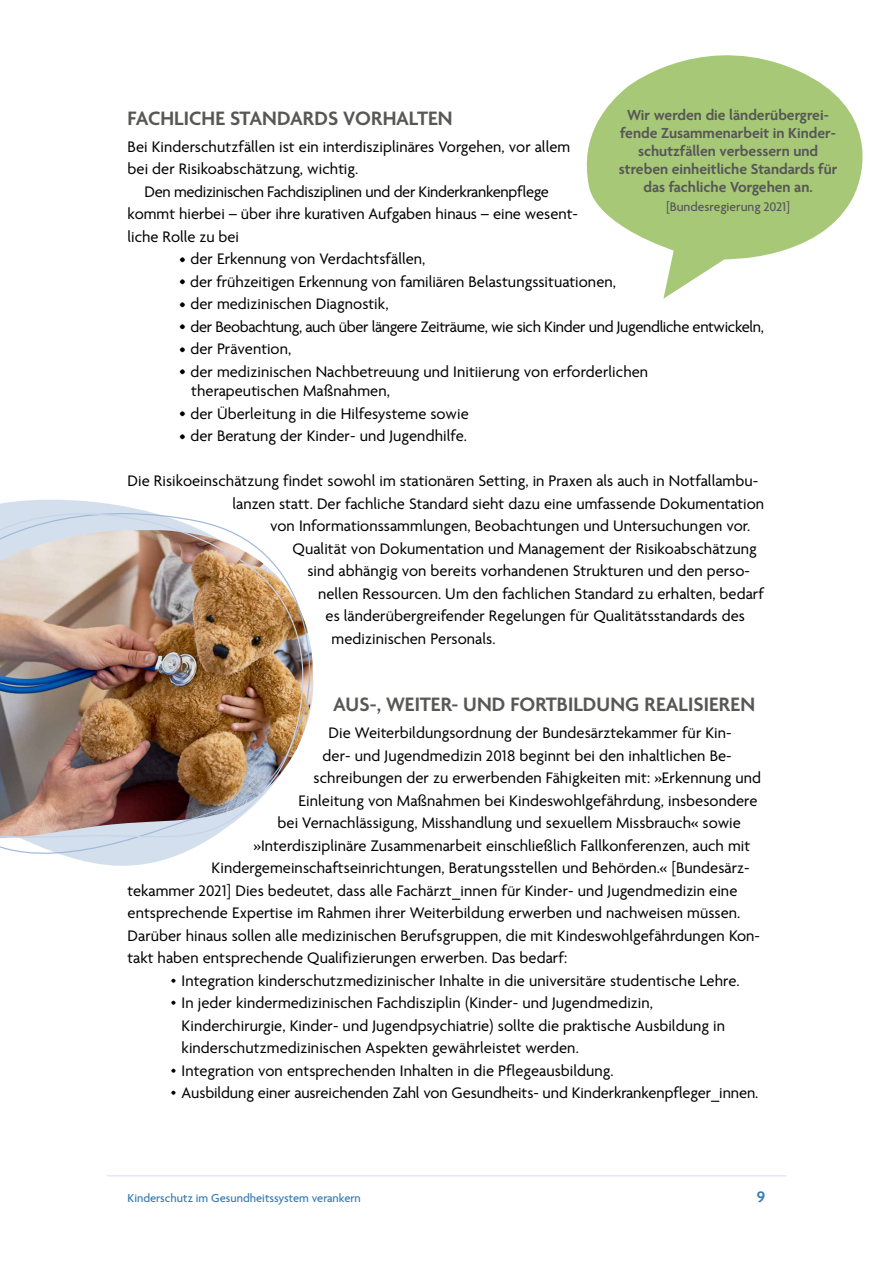
<style>
.page{position:relative;width:893px;height:1263px;background:#fff}
.page>*{position:absolute;margin:0;border:0;box-sizing:border-box;transform-origin:0 0}
.t1{font:600 21px "Agenda One";letter-spacing:.005em;color:#575756}
.t2{font:16.5px/22.5px "Agenda One";letter-spacing:.005em;color:#000}
.t3{font:16.5px/22.5px "Agenda One";letter-spacing:-.015em;color:#000}
.t4{font:16.5px "Agenda One";letter-spacing:-.02em;color:#000}
.t5{font:600 16.5px "Agenda One";color:#367cb4}
.t6{font:600 15.75px/18px "Agenda One";color:#575756;text-align:center}
.t7{font:500 13.5px "Agenda One";color:#575756}
.t8{font:500 12.45px "Agenda One";color:#367cb4}
.s1{font-size:19.5px}
</style>
<div class="page">
<hr style="left:107px;top:1175px;width:679px;height:1px;background:#dae2f1">
<svg style="left:28px;top:853px;width:154px;height:13px"></svg>
<img style="left:0;top:499px;width:314px;height:354px">
<svg style="left:586px;top:55px;width:277px;height:244px;fill:#a7c877"></svg>
<p class="t6" style="left:619px;top:106px;width:220px">Wir werden die länderübergrei&shy;fende Zusammenarbeit in Kinder&shy;schutzfällen verbessern und streben einheitliche Standards für das fachliche Vorgehen an.</p>
<p class="t7" style="left:666px;top:199px;width:125px">[Bundesregierung 2021]</p>
<p class="t1" style="left:128px;top:107px;width:327px">FACHLICHE STANDARDS VORHALTEN</p>
<p class="t2" style="left:128px;top:136px;width:444px">Bei Kinderschutzfällen ist ein interdisziplinäres Vorgehen, vor allem bei der Risikoabschätzung, wichtig.</p>
<p class="t3" style="left:128px;top:181px;width:452px;text-indent:17px">Den medizinischen Fachdisziplinen und der Kinderkrankenpflege kommt hierbei – über ihre kurativen Aufgaben hinaus – eine wesent&shy;liche Rolle zu bei</p>
<p class="t2" style="left:179px;top:248px;width:248px"><span class="s1">•</span> der Erkennung von Verdachtsfällen,</p>
<p class="t2" style="left:179px;top:271px;width:439px"><span class="s1">•</span> der frühzeitigen Erkennung von familiären Belastungssituationen,</p>
<p class="t2" style="left:179px;top:293px;width:212px"><span class="s1">•</span> der medizinischen Diagnostik,</p>
<p class="t4" style="left:179px;top:318px;width:587px"><span class="s1">•</span> der Beobachtung, auch über längere Zeiträume, wie sich Kinder und Jugendliche entwickeln,</p>
<p class="t2" style="left:179px;top:338px;width:114px"><span class="s1">•</span> der Prävention,</p>
<p class="t2" style="left:191px;top:362px;width:458px;line-height:19.5px;text-indent:-13px"><span class="s1">•</span> der medizinischen Nachbetreuung und Initiierung von erforderlichen therapeutischen Maßnahmen,</p>
<p class="t2" style="left:179px;top:403px;width:292px"><span class="s1">•</span> der Überleitung in die Hilfesysteme sowie</p>
<p class="t2" style="left:179px;top:425px;width:290px"><span class="s1">•</span> der Beratung der Kinder- und Jugendhilfe.</p>
<p class="t2" style="left:128px;top:470px;width:632px">Die Risikoeinschätzung findet sowohl im stationären Setting, in Praxen als auch in Notfallambu-</p>
<p class="t2" style="left:233px;top:493px;width:533px">lanzen statt. Der fachliche Standard sieht dazu eine umfassende Dokumentation</p>
<p class="t2" style="left:270px;top:515px;width:482px">von Informationssammlungen, Beobachtungen und Untersuchungen vor.</p>
<p class="t2" style="left:293px;top:538px;width:466px">Qualität von Dokumentation und Management der Risikoabschätzung</p>
<p class="t2" style="left:308px;top:560px;width:444px">sind abhängig von bereits vorhandenen Strukturen und den perso-</p>
<p class="t2" style="left:318px;top:583px;width:447px">nellen Ressourcen. Um den fachlichen Standard zu erhalten, bedarf</p>
<p class="t2" style="left:326px;top:605px;width:421px">es länderübergreifender Regelungen für Qualitätsstandards des</p>
<p class="t2" style="left:332px;top:628px;width:165px">medizinischen Personals.</p>
<p class="t1" style="left:333px;top:693px;width:424px">AUS-, WEITER- UND FORTBILDUNG REALISIEREN</p>
<p class="t2" style="left:329px;top:722px;width:405px">Die Weiterbildungsordnung der Bundesärztekammer für Kin-</p>
<p class="t2" style="left:323px;top:744px;width:411px">der- und Jugendmedizin 2018 beginnt bei den inhaltlichen Be-</p>
<p class="t2" style="left:314px;top:767px;width:449px">schreibungen der zu erwerbenden Fähigkeiten mit: »Erkennung und</p>
<p class="t2" style="left:299px;top:789px;width:460px">Einleitung von Maßnahmen bei Kindeswohlgefährdung, insbesondere</p>
<p class="t2" style="left:278px;top:812px;width:465px">bei Vernachlässigung, Misshandlung und sexuellem Missbrauch« sowie</p>
<p class="t2" style="left:254px;top:834px;width:498px">»Interdisziplinäre Zusammenarbeit einschließlich Fallkonferenzen, auch mit</p>
<p class="t2" style="left:212px;top:857px;width:540px">Kindergemeinschaftseinrichtungen, Beratungsstellen und Behörden.« [Bundesärz-</p>
<p class="t2" style="left:128px;top:879px;width:611px">tekammer 2021] Dies bedeutet, dass alle Fachärzt_innen für Kinder- und Jugendmedizin eine</p>
<p class="t2" style="left:128px;top:902px;width:614px">entsprechende Expertise im Rahmen ihrer Weiterbildung erwerben und nachweisen müssen.</p>
<p class="t2" style="left:128px;top:924px;width:634px">Darüber hinaus sollen alle medizinischen Berufsgruppen, die mit Kindeswohlgefährdungen Kon-</p>
<p class="t2" style="left:128px;top:947px;width:441px">takt haben entsprechende Qualifizierungen erwerben. Das bedarf:</p>
<p class="t2" style="left:170px;top:969px;width:571px">• Integration kinderschutzmedizinischer Inhalte in die universitäre studentische Lehre.</p>
<p class="t2" style="left:182px;top:992px;width:545px;text-indent:-11px">• In jeder kindermedizinischen Fachdisziplin (Kinder- und Jugendmedizin,<br>Kinderchirurgie, Kinder- und Jugendpsychiatrie) sollte die praktische Ausbildung in kinderschutzmedizinischen Aspekten gewährleistet werden.</p>
<p class="t2" style="left:170px;top:1059px;width:445px">• Integration von entsprechenden Inhalten in die Pflegeausbildung.</p>
<p class="t2" style="left:170px;top:1082px;width:590px">• Ausbildung einer ausreichenden Zahl von Gesundheits- und Kinderkrankenpfleger_innen.</p>
<p class="t8" style="left:128px;top:1191px;width:235px">Kinderschutz im Gesundheitssystem verankern</p>
<p class="t5" style="left:757px;top:1188px;width:10px">9</p>
</div>
